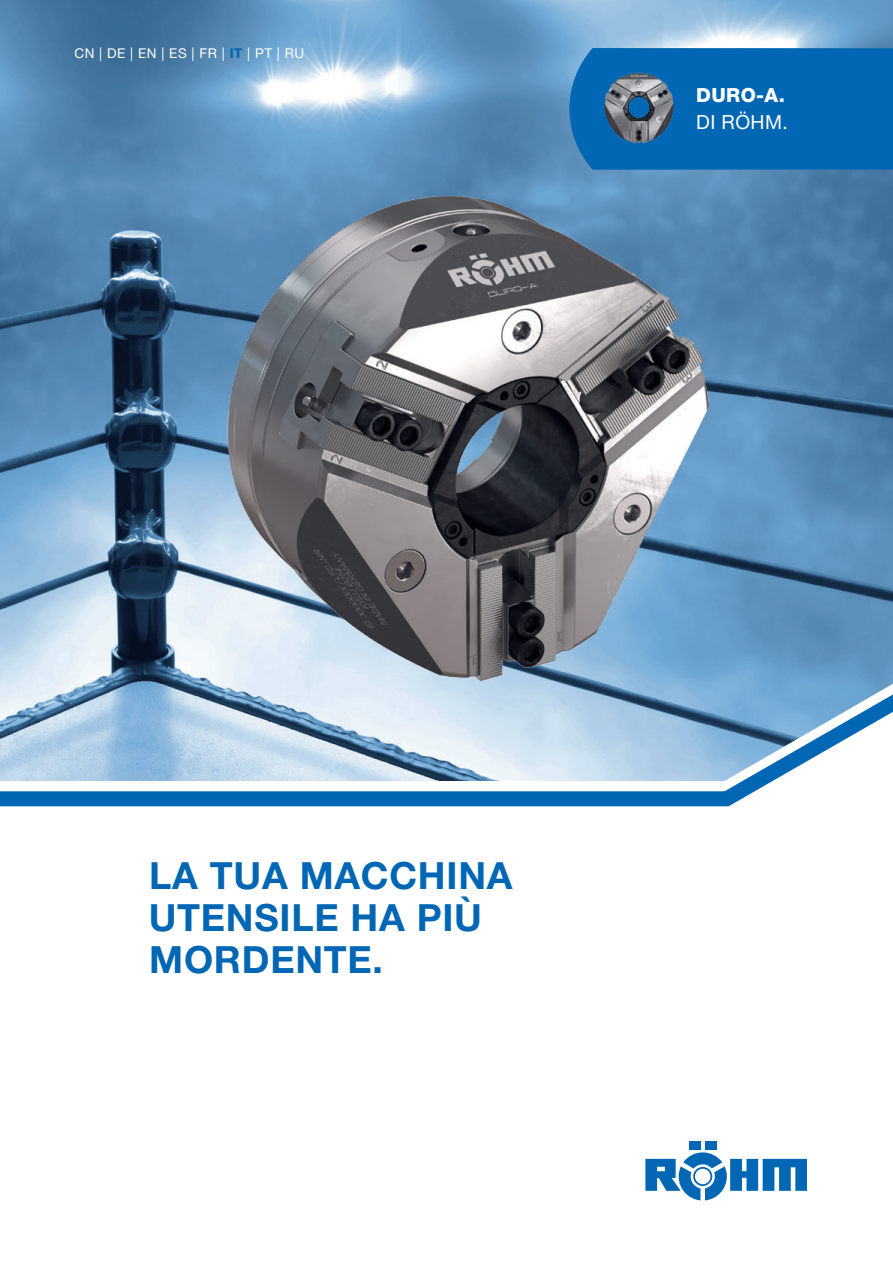
<style>
.page{position:relative;width:893px;height:1263px;background:#fff}
.page>*{position:absolute;margin:0;border:0;box-sizing:border-box;transform-origin:0 0}
.t1{font:700 37.5px/42px "Helvetica Neue LT Pro";letter-spacing:.02em;color:#0166b3}
.t2{font:800 19.5px "Helvetica Neue LT Pro";color:#fff}
.t3{font:19.5px "Helvetica Neue LT Pro";letter-spacing:.02em;color:#fff}
.t4{font:13.5px "Helvetica Neue LT Pro";letter-spacing:.04em;color:#fff}
.s1{font-weight:700;color:#0166b3}
</style>
<div class="page">
<img style="left:0;top:0;width:893px;height:689px">
<img style="left:219px;top:192px;width:566px;height:497px">
<div style="left:569px;top:48px;width:324px;height:122px;background:#0166b3"></div>
<img style="left:593px;top:64px;width:88px;height:85px">
<svg style="left:683px;top:684px;width:210px;height:5px"></svg>
<svg style="left:0;top:689px;width:893px;height:118px"></svg>
<div style="left:689px;top:1142px;width:11px;height:8px;background:#0166b3"></div>
<div style="left:705px;top:1142px;width:11px;height:8px;background:#0166b3"></div>
<svg style="left:645px;top:1152px;width:162px;height:48px"></svg>
<p class="t4" style="left:74px;top:46px;width:231px">CN | DE | EN | ES | FR | <span class="s1">IT</span> | PT | RU</p>
<p class="t2" style="left:696px;top:84px;width:90px">DURO-A.</p>
<p class="t3" style="left:696px;top:111px;width:93px">DI RÖHM.</p>
<p class="t1" style="left:149px;top:854px;width:365px">LA TUA MACCHINA<br>UTENSILE HA PIÙ<br>MORDENTE.</p>
</div>
